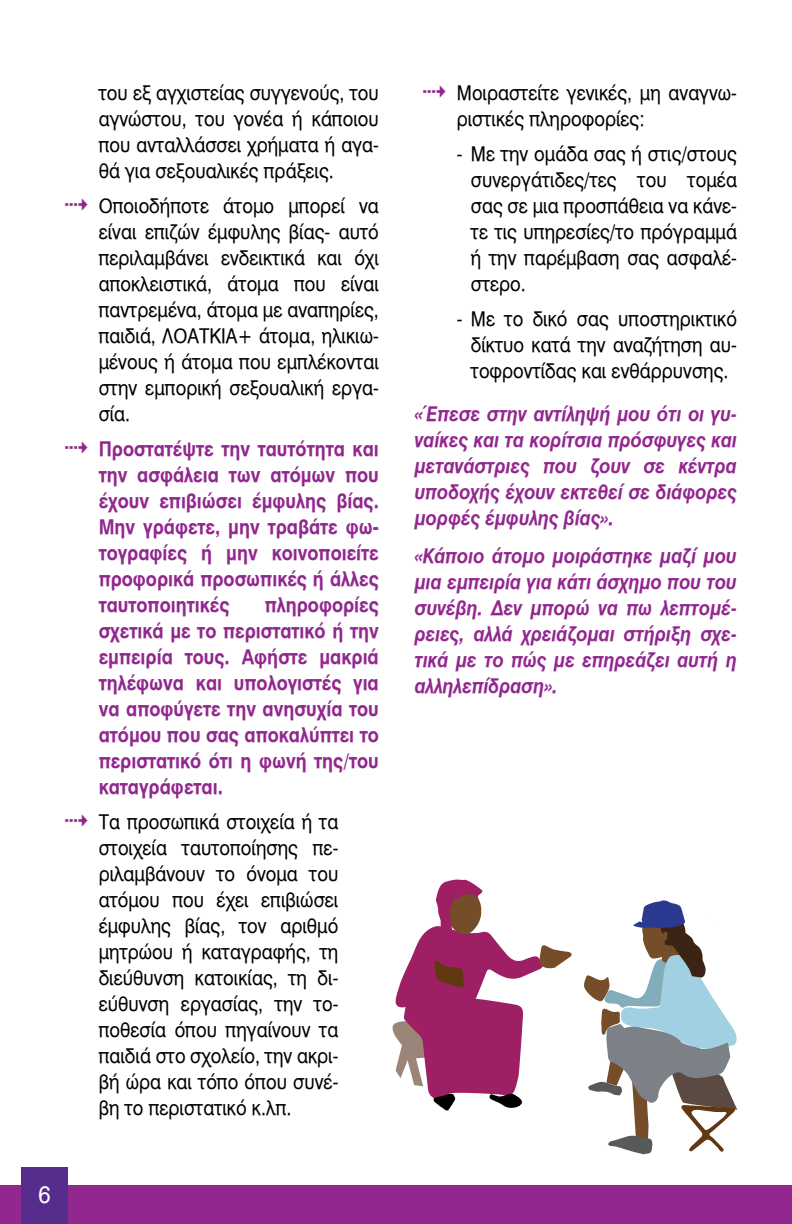
<style>
.page{position:relative;width:792px;height:1224px;background:#fff}
.page>*{position:absolute;margin:0;border:0;box-sizing:border-box;transform-origin:0 0}
.t1{font:24px "UB Helvetica";color:#fff;scale:.9 1}
.t2{font:20px/26px "UB Helvetica";color:#000;text-align:justify;scale:.9 1}
.t3{font:20px/26px "UB Helvetica Bold";color:#92278f;text-align:justify;scale:.9 1}
.t4{font:italic 20px/26px "UB Helvetica Bold";color:#92278f;text-align:justify;scale:.9 1}
.s1{color:#92278f}
</style>
<div class="page">
<div style="left:0;top:1185px;width:792px;height:39px;background:#92278f"></div>
<div style="left:21px;top:1167px;width:47px;height:57px;background:#562c8d"></div>
<svg style="left:392px;top:879px;width:346px;height:276px"></svg>
<p class="t2" style="left:99px;top:80px;width:313px">του εξ αγχιστείας συγγενούς, του αγνώστου, του γονέα ή κάποιου που ανταλλάσσει χρήματα ή αγα&shy;θά για σεξουαλικές πράξεις.</p>
<p class="t2" style="left:99px;top:193px;width:313px;text-indent:-36px"><span class="s1">✔</span> Οποιοδήποτε άτομο μπορεί να είναι επιζών έμφυλης βίας- αυτό περιλαμβάνει ενδεικτικά και όχι αποκλειστικά, άτομα που είναι παντρεμένα, άτομα με αναπηρίες, παιδιά, ΛΟΑΤΚΙΑ+ άτομα, ηλικιω&shy;μένους ή άτομα που εμπλέκονται στην εμπορική σεξουαλική εργα&shy;σία.</p>
<p class="t3" style="left:99px;top:436px;width:313px;text-indent:-36px">✔ Προστατέψτε την ταυτότητα και την ασφάλεια των ατόμων που έχουν επιβιώσει έμφυλης βίας.<br>Μην γράφετε, μην τραβάτε φω&shy;τογραφίες ή μην κοινοποιείτε προφορικά προσωπικές ή άλλες ταυτοποιητικές</p>
<p class="t3" style="left:99px;top:592px;width:313px;text-indent:166px">πληροφορίες σχετικά με το περιστατικό ή την εμπειρία τους. Αφήστε μακριά τηλέφωνα και υπολογιστές για να αποφύγετε την ανησυχία του ατόμου που σας αποκαλύπτει το περιστατικό ότι η φωνή της/του καταγράφεται.</p>
<p class="t2" style="left:99px;top:809px;width:268px;text-indent:-36px"><span class="s1">✔</span> Τα προσωπικά στοιχεία ή τα στοιχεία ταυτοποίησης πε&shy;ριλαμβάνουν το όνομα του ατόμου που έχει επιβιώσει έμφυλης βίας, τον αριθμό μητρώου ή καταγραφής, τη διεύθυνση κατοικίας, τη δι&shy;εύθυνση εργασίας, την το&shy;ποθεσία όπου πηγαίνουν τα παιδιά στο σχολείο, την ακρι&shy;βή ώρα και τόπο όπου συνέ&shy;βη το περιστατικό κ.λπ.</p>
<p class="t1" style="left:38px;top:1181px;width:15px">6</p>
<p class="t2" style="left:457px;top:80px;width:313px;text-indent:-36px"><span class="s1">✔</span> Μοιραστείτε γενικές, μη αναγνω&shy;ριστικές πληροφορίες:</p>
<p class="t2" style="left:471px;top:141px;width:297px;text-indent:-14px">- Με την ομάδα σας ή στις/στους συνεργάτιδες/τες του τομέα σας σε μια προσπάθεια να κάνε&shy;τε τις υπηρεσίες/το πρόγραμμά ή την παρέμβαση σας ασφαλέ&shy;στερο.</p>
<p class="t2" style="left:471px;top:306px;width:297px;text-indent:-14px">- Με το δικό σας υποστηρικτικό δίκτυο κατά την αναζήτηση αυ&shy;τοφροντίδας και ενθάρρυνσης.</p>
<p class="t4" style="left:415px;top:401px;width:359px">«Έπεσε στην αντίληψή μου ότι οι γυ&shy;ναίκες και τα κορίτσια πρόσφυγες και μετανάστριες που ζουν σε κέντρα υποδοχής έχουν εκτεθεί σε διάφορες μορφές έμφυλης βίας».</p>
<p class="t4" style="left:415px;top:543px;width:359px">«Κάποιο άτομο μοιράστηκε μαζί μου μια εμπειρία για κάτι άσχημο που του συνέβη. Δεν μπορώ να πω λεπτομέ&shy;ρειες, αλλά χρειάζομαι στήριξη σχε&shy;τικά με το πώς με επηρεάζει αυτή η αλληλεπίδραση».</p>
</div>
